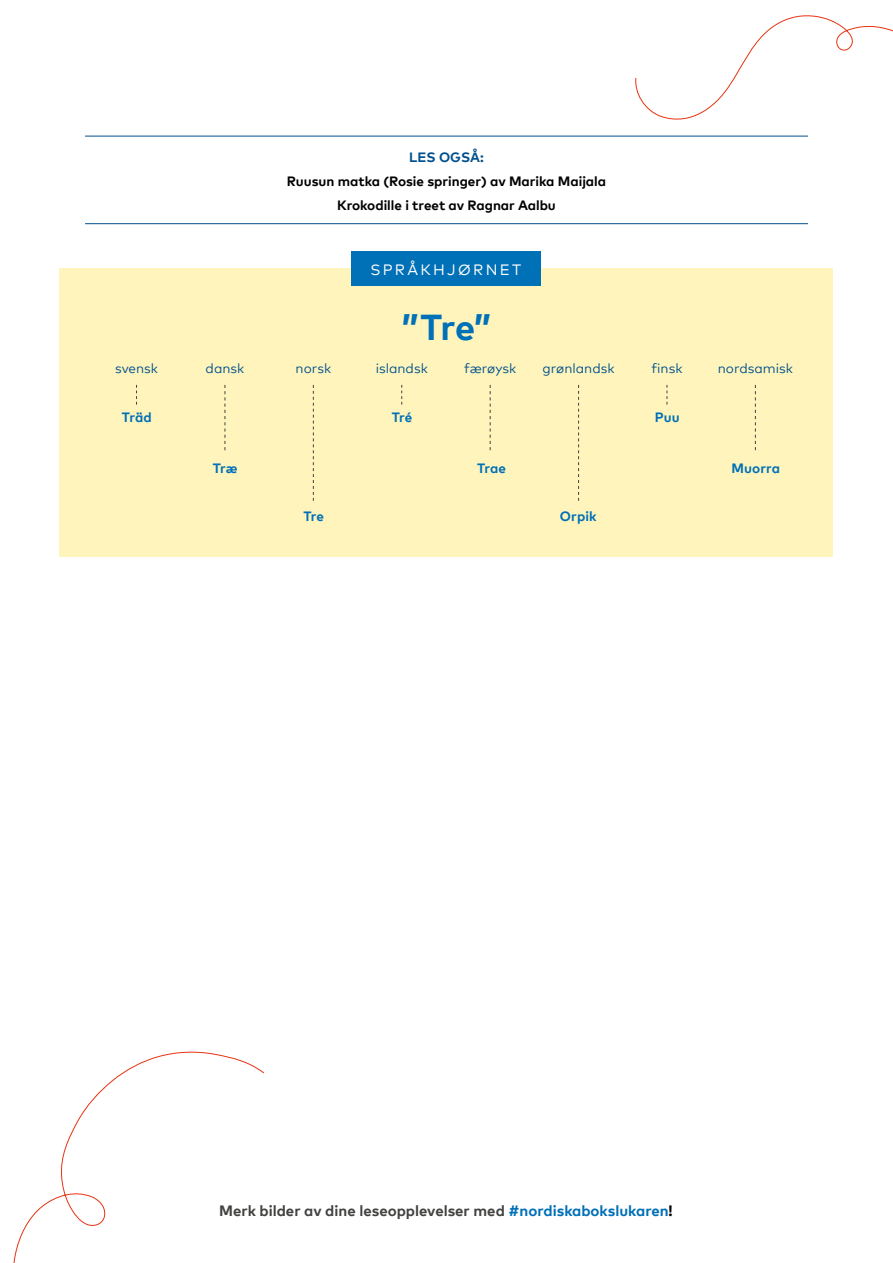
<style>
.page{position:relative;width:893px;height:1263px;background:#fff}
.page>*{position:absolute;margin:0;border:0;box-sizing:border-box;transform-origin:0 0}
.t1{font:700 36px "Mark Pro";color:#0070b7}
.t2{font:700 15px "Mark Pro";color:#424241}
.t3{font:15px "Mark Pro";letter-spacing:.15em;color:#fff}
.t4{font:700 13.5px/24px "Mark Pro";color:#000;text-align:center}
.t5{font:13.5px "Mark Pro";color:#00518d}
.t6{font:700 13.5px "Mark Pro";letter-spacing:.005em;color:#0070b7}
.t7{font:700 13.5px "Mark Pro";letter-spacing:.005em;color:#00518d}
.s1{color:#0070b7}
.s2{color:#000}
</style>
<div class="page">
<div style="left:59px;top:269px;width:774px;height:288px;background:#fff5bc"></div>
<div style="left:351px;top:252px;width:190px;height:34px;background:#0070b7"></div>
<svg style="left:136px;top:385px;width:1px;height:20px"></svg>
<svg style="left:401px;top:385px;width:1px;height:20px"></svg>
<svg style="left:667px;top:385px;width:1px;height:20px"></svg>
<svg style="left:225px;top:385px;width:1px;height:65px"></svg>
<svg style="left:490px;top:385px;width:1px;height:65px"></svg>
<svg style="left:755px;top:385px;width:1px;height:65px"></svg>
<svg style="left:313px;top:385px;width:1px;height:116px"></svg>
<svg style="left:578px;top:385px;width:1px;height:116px"></svg>
<hr style="left:85px;top:136px;width:723px;height:1px;background:#00518d">
<hr style="left:85px;top:223px;width:723px;height:1px;background:#00518d">
<svg style="left:13px;top:1051px;width:251px;height:212px"></svg>
<svg style="left:635px;top:15px;width:258px;height:105px"></svg>
<p class="t7" style="left:409px;top:147px;width:76px">LES OGSÅ:</p>
<p class="t4" style="left:287px;top:168px;width:321px">Ruusun matka (Rosie springer) av Marika Maijala<br>Krokodille i treet av Ragnar Aalbu</p>
<p class="t3" style="left:371px;top:258px;width:152px">SPRÅKHJØRNET</p>
<h1 class="t1" style="left:402px;top:300px;width:91px">”Tre”</h1>
<p class="t5" style="left:115px;top:358px;width:45px">svensk</p>
<p class="t5" style="left:206px;top:358px;width:40px">dansk</p>
<p class="t5" style="left:296px;top:358px;width:37px">norsk</p>
<p class="t5" style="left:376px;top:358px;width:54px">islandsk</p>
<p class="t5" style="left:464px;top:358px;width:54px">færøysk</p>
<p class="t5" style="left:543px;top:358px;width:73px">grønlandsk</p>
<p class="t5" style="left:651px;top:358px;width:33px">finsk</p>
<p class="t5" style="left:718px;top:358px;width:77px">nordsamisk</p>
<p class="t6" style="left:122px;top:407px;width:31px">Träd</p>
<p class="t6" style="left:392px;top:407px;width:22px">Tré</p>
<p class="t6" style="left:655px;top:407px;width:26px">Puu</p>
<p class="t6" style="left:213px;top:458px;width:26px">Træ</p>
<p class="t6" style="left:477px;top:458px;width:31px">Trae</p>
<p class="t6" style="left:731px;top:458px;width:50px">Muorra</p>
<p class="t6" style="left:303px;top:506px;width:22px">Tre</p>
<p class="t6" style="left:560px;top:506px;width:38px">Orpik</p>
<p class="t2" style="left:219px;top:1199px;width:455px">Merk bilder av dine leseopplevelser med <span class="s1">#nordiskabokslukaren</span><span class="s2">!</span></p>
</div>
